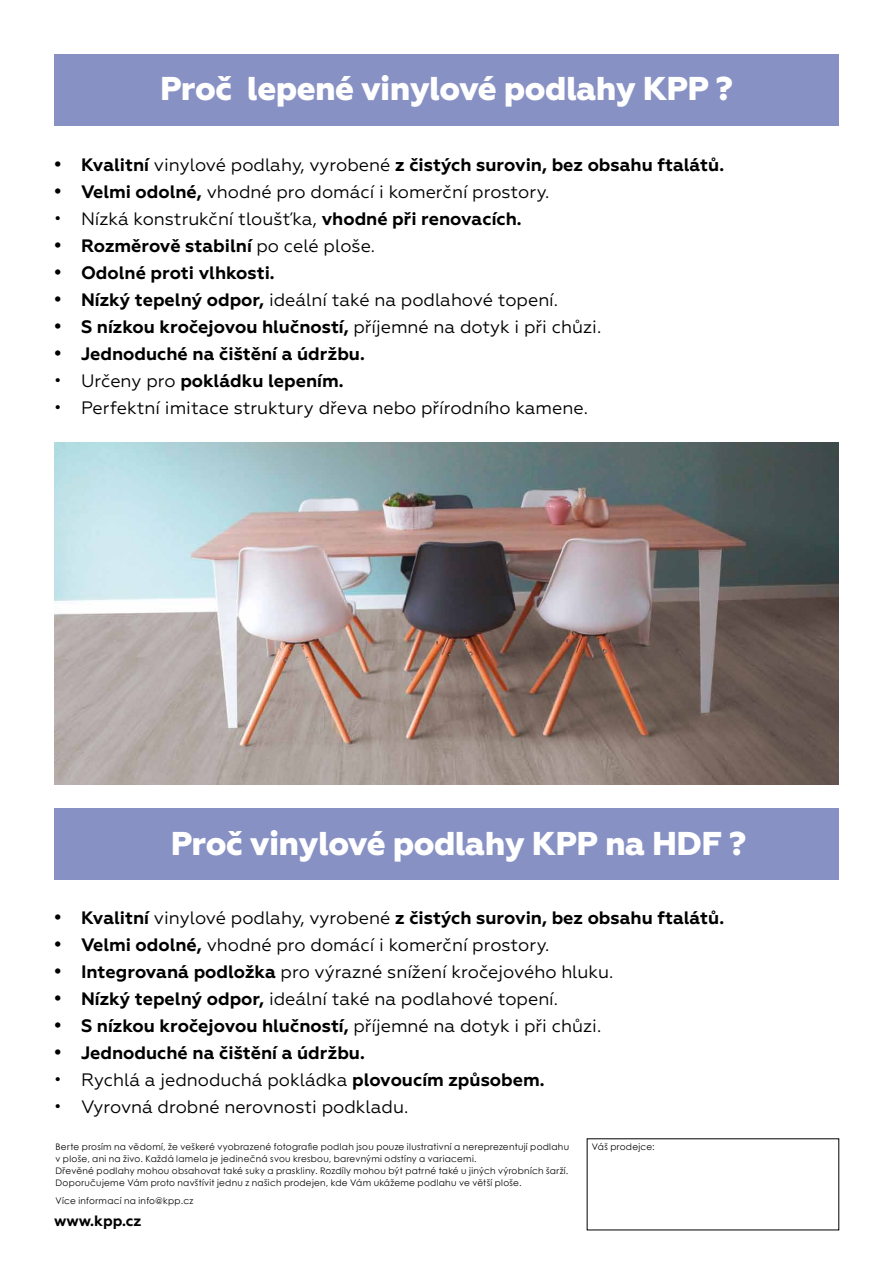
<style>
.page{position:relative;width:893px;height:1263px;background:#fff}
.page>*{position:absolute;margin:0;border:0;box-sizing:border-box;transform-origin:0 0}
.t1{font:800 33px "Geometria";letter-spacing:-.02em;color:#fff}
.t2{font:18px "Geometria";color:#000}
.t3{font:700 18px "Geometria";color:#000}
.t4{font:700 15px "Geometria";color:#000}
.t5{font:9px/12px "Century Gothic";letter-spacing:.03em;color:#000}
.s1{font-weight:400}
.s2{font-weight:700}
</style>
<div class="page">
<img style="left:54px;top:442px;width:785px;height:342px">
<div style="left:54px;top:54px;width:785px;height:71px;background:#8791c4"></div>
<div style="left:54px;top:808px;width:785px;height:71px;background:#8791c4"></div>
<h1 class="t1" style="left:160px;top:69px;width:574px">Proč lepené vinylové podlahy KPP ?</h1>
<p class="t3" style="left:54px;top:154px;width:672px">• Kvalitní <span class="s1">vinylové podlahy, vyrobené</span> z čistých surovin, bez obsahu ftalátů.</p>
<p class="t2" style="left:54px;top:182px;width:497px"><span class="s2">• Velmi odolné,</span> vhodné pro domácí i komerční prostory.</p>
<p class="t2" style="left:54px;top:209px;width:469px">• Nízká konstrukční tloušťka, <span class="s2">vhodné při renovacích.</span></p>
<p class="t3" style="left:54px;top:235px;width:323px">• Rozměrově stabilní <span class="s1">po celé ploše.</span></p>
<p class="t3" style="left:54px;top:262px;width:222px">• Odolné proti vlhkosti.</p>
<p class="t2" style="left:54px;top:290px;width:505px"><span class="s2">• Nízký tepelný odpor,</span> ideální také na podlahové topení.</p>
<p class="t3" style="left:54px;top:316px;width:549px">• S nízkou kročejovou hlučností, <span class="s1">příjemné na dotyk i při chůzi.</span></p>
<p class="t3" style="left:54px;top:343px;width:312px">• Jednoduché na čištění a údržbu.</p>
<p class="t3" style="left:54px;top:370px;width:291px"><span class="s1">• Určeny pro</span> pokládku lepením.</p>
<p class="t2" style="left:54px;top:398px;width:535px">• Perfektní imitace struktury dřeva nebo přírodního kamene.</p>
<h1 class="t1" style="left:171px;top:824px;width:577px">Proč vinylové podlahy KPP na HDF ?</h1>
<p class="t3" style="left:54px;top:907px;width:672px">• Kvalitní <span class="s1">vinylové podlahy, vyrobené</span> z čistých surovin, bez obsahu ftalátů.</p>
<p class="t2" style="left:54px;top:934px;width:497px"><span class="s2">• Velmi odolné,</span> vhodné pro domácí i komerční prostory.</p>
<p class="t2" style="left:54px;top:961px;width:561px"><span class="s2">• Integrovaná podložka</span> pro výrazné snížení kročejového hluku.</p>
<p class="t2" style="left:54px;top:988px;width:505px"><span class="s2">• Nízký tepelný odpor,</span> ideální také na podlahové topení.</p>
<p class="t3" style="left:54px;top:1015px;width:549px">• S nízkou kročejovou hlučností, <span class="s1">příjemné na dotyk i při chůzi.</span></p>
<p class="t3" style="left:54px;top:1042px;width:312px">• Jednoduché na čištění a údržbu.</p>
<p class="t2" style="left:54px;top:1069px;width:492px">• Rychlá a jednoduchá pokládka <span class="s2">plovoucím způsobem.</span></p>
<p class="t2" style="left:54px;top:1096px;width:356px">• Vyrovná drobné nerovnosti podkladu.</p>
<p class="t5" style="left:55px;top:1140px;width:515px">Berte prosím na vědomí, že veškeré vyobrazené fotografie podlah jsou pouze ilustrativní a nereprezentují podlahu v ploše, ani na živo. Každá lamela je jedinečná svou kresbou, barevnými odstíny a variacemi.<br>Dřevěné podlahy mohou obsahovat také suky a praskliny. Rozdíly mohou být patrné také u jiných výrobních šarží.<br>Doporučujeme Vám proto navštívit jednu z našich prodejen, kde Vám ukážeme podlahu ve větší ploše.</p>
<p class="t5" style="left:55px;top:1194px;width:139px">Více informací na info@kpp.cz</p>
<p class="t4" style="left:54px;top:1212px;width:89px">www.kpp.cz</p>
<p class="t5" style="left:592px;top:1140px;width:64px">Váš prodejce:</p>
</div>
